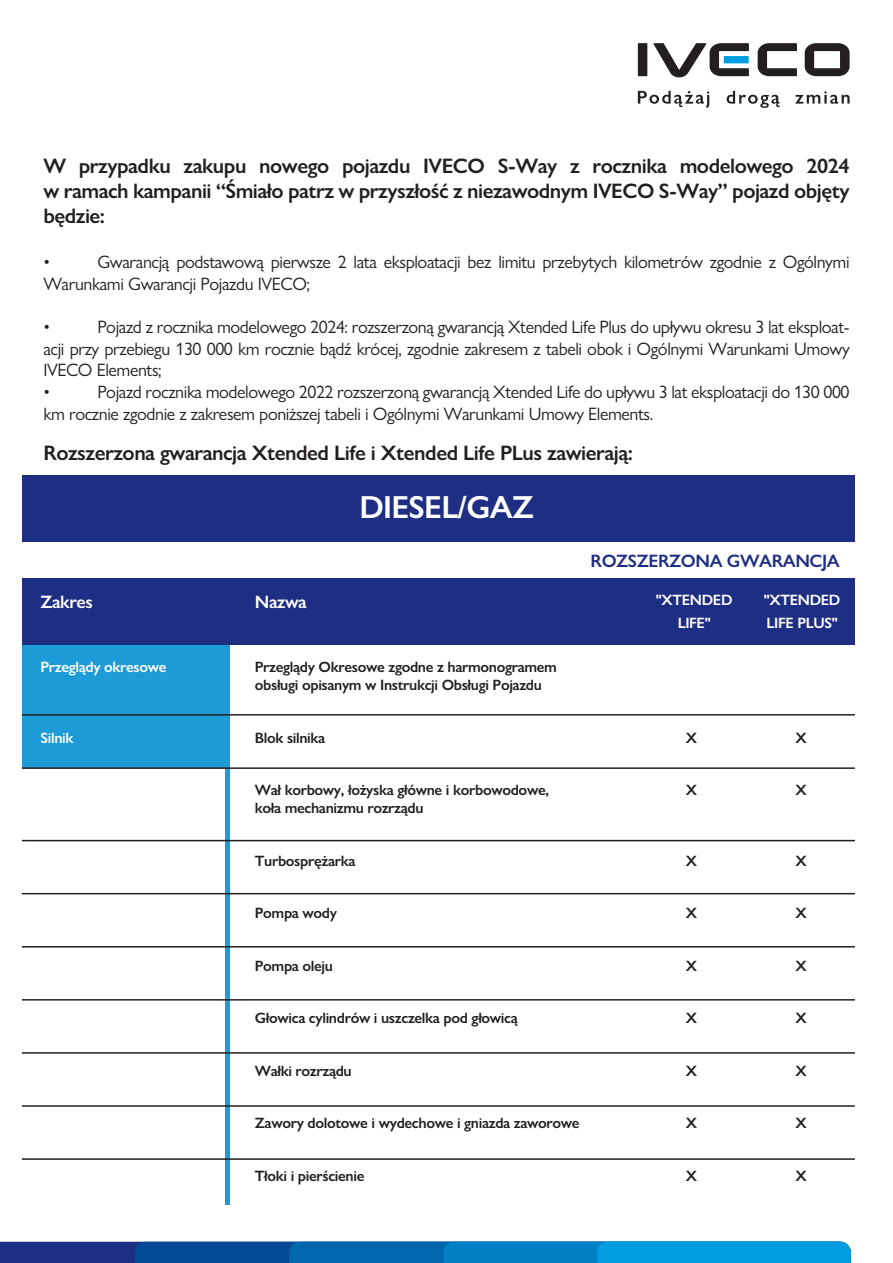
<style>
.page{position:relative;width:893px;height:1263px;background:#fff}
.page>*{position:absolute;margin:0;border:0;box-sizing:border-box;transform-origin:0 0}
.t1{font:600 31.95px "Gill Sans Nova";letter-spacing:-.025em;color:#fff}
.t2{font:600 21px/25.2px "Gill Sans Nova";letter-spacing:-.025em;color:#231f20;text-align:justify}
.t3{font:18px/21.6px "Gill Sans Nova";letter-spacing:-.025em;color:#231f20}
.t4{font:600 18px "Gill Sans Nova";letter-spacing:-.025em;color:#1e2e83}
.t5{font:600 18px "Gill Sans Nova";letter-spacing:-.025em;color:#fff}
.t6{font:600 15px/18px "Gill Sans Nova";letter-spacing:-.025em;color:#231f20}
.t7{font:600 15px/22.5px "Gill Sans Nova";letter-spacing:-.025em;color:#fff;text-align:center}
</style>
<div class="page">
<div style="left:225px;top:644px;width:5px;height:561px;background:#1c9bd7"></div>
<div style="left:22px;top:644px;width:203px;height:124px;background:#1c9bd7"></div>
<div style="left:22px;top:578px;width:833px;height:66px;background:#1e2e83"></div>
<div style="left:22px;top:475px;width:833px;height:66px;background:#1e2e83"></div>
<svg style="left:805px;top:43px;width:45px;height:33px"></svg>
<svg style="left:758px;top:43px;width:39px;height:33px"></svg>
<svg style="left:653px;top:43px;width:96px;height:34px"></svg>
<div style="left:638px;top:43px;width:9px;height:33px;background:#231f20"></div>
<svg style="left:638px;top:91px;width:71px;height:17px"></svg>
<svg style="left:727px;top:91px;width:53px;height:17px"></svg>
<svg style="left:795px;top:91px;width:55px;height:13px"></svg>
<hr style="left:22px;top:714px;width:833px;height:1px;background:#231f20">
<hr style="left:22px;top:767px;width:833px;height:2px;background:#231f20">
<hr style="left:22px;top:840px;width:833px;height:1px;background:#231f20">
<hr style="left:22px;top:893px;width:833px;height:1px;background:#231f20">
<hr style="left:22px;top:946px;width:833px;height:1px;background:#231f20">
<hr style="left:22px;top:999px;width:833px;height:1px;background:#231f20">
<hr style="left:22px;top:1052px;width:833px;height:2px;background:#231f20">
<hr style="left:22px;top:1105px;width:833px;height:2px;background:#231f20">
<hr style="left:22px;top:1158px;width:833px;height:2px;background:#231f20">
<svg style="left:0;top:1242px;width:851px;height:21px"></svg>
<p class="t2" style="left:43px;top:153px;width:808px">W przypadku zakupu nowego pojazdu IVECO S-Way z rocznika modelowego 2024 w ramach kampanii “Śmiało patrz w przyszłość z niezawodnym IVECO S-Way” pojazd objęty będzie:</p>
<p class="t3" style="left:43px;top:251px;width:8px">•</p>
<p class="t3" style="left:43px;top:251px;width:808px;text-indent:54px">Gwarancją podstawową pierwsze 2 lata eksploatacji bez limitu przebytych kilometrów zgodnie z Ogólnymi<br>Warunkami Gwarancji Pojazdu IVECO;</p>
<p class="t3" style="left:43px;top:316px;width:8px">•</p>
<p class="t3" style="left:43px;top:316px;width:808px;text-indent:54px">Pojazd z rocznika modelowego 2024: rozszerzoną gwarancją Xtended Life Plus do upływu okresu 3 lat eksploat&shy;acji przy przebiegu 130 000 km rocznie bądź krócej, zgodnie zakresem z tabeli obok i Ogólnymi Warunkami Umowy IVECO Elements;<br>•</p>
<p class="t3" style="left:43px;top:381px;width:808px;text-indent:54px">Pojazd rocznika modelowego 2022 rozszerzoną gwarancją Xtended Life do upływu 3 lat eksploatacji do 130 000 km rocznie zgodnie z zakresem poniższej tabeli i Ogólnymi Warunkami Umowy Elements.</p>
<p class="t2" style="left:43px;top:440px;width:591px">Rozszerzona gwarancja Xtended Life i Xtended Life PLus zawierają:</p>
<h1 class="t1" style="left:359px;top:487px;width:176px">DIESEL/GAZ</h1>
<p class="t4" style="left:590px;top:550px;width:251px">ROZSZERZONA GWARANCJA</p>
<p class="t7" style="left:764px;top:589px;width:78px;text-align:left">"XTENDED<br>LIFE PLUS"</p>
<p class="t5" style="left:40px;top:591px;width:54px">Zakres</p>
<p class="t5" style="left:255px;top:591px;width:53px">Nazwa</p>
<p class="t7" style="left:656px;top:589px;width:78px">"XTENDED<br>LIFE"</p>
<p class="t7" style="left:40px;top:656px;width:128px">Przeglądy okresowe</p>
<p class="t7" style="left:40px;top:726px;width:35px">Silnik</p>
<p class="t6" style="left:255px;top:658px;width:303px">Przeglądy Okresowe zgodne z harmonogramem obsługi opisanym w Instrukcji Obsługi Pojazdu</p>
<p class="t6" style="left:255px;top:728px;width:72px">Blok silnika</p>
<p class="t6" style="left:255px;top:781px;width:296px">Wał korbowy, łożyska główne i korbowodowe, koła mechanizmu rozrządu</p>
<p class="t6" style="left:255px;top:851px;width:102px">Turbosprężarka</p>
<p class="t6" style="left:255px;top:904px;width:84px">Pompa wody</p>
<p class="t6" style="left:255px;top:956px;width:80px">Pompa oleju</p>
<p class="t6" style="left:255px;top:1009px;width:264px">Głowica cylindrów i uszczelka pod głowicą</p>
<p class="t6" style="left:255px;top:1061px;width:98px">Wałki rozrządu</p>
<p class="t6" style="left:255px;top:1114px;width:326px">Zawory dolotowe i wydechowe i gniazda zaworowe</p>
<p class="t6" style="left:255px;top:1166px;width:111px">Tłoki i pierścienie</p>
<p class="t6" style="left:686px;top:728px;width:13px">X</p>
<p class="t6" style="left:795px;top:728px;width:13px">X</p>
<p class="t6" style="left:686px;top:781px;width:13px">X</p>
<p class="t6" style="left:795px;top:781px;width:13px">X</p>
<p class="t6" style="left:686px;top:851px;width:13px">X</p>
<p class="t6" style="left:795px;top:851px;width:13px">X</p>
<p class="t6" style="left:686px;top:904px;width:13px">X</p>
<p class="t6" style="left:795px;top:904px;width:13px">X</p>
<p class="t6" style="left:686px;top:956px;width:13px">X</p>
<p class="t6" style="left:795px;top:956px;width:13px">X</p>
<p class="t6" style="left:686px;top:1009px;width:13px">X</p>
<p class="t6" style="left:795px;top:1009px;width:13px">X</p>
<p class="t6" style="left:686px;top:1061px;width:13px">X</p>
<p class="t6" style="left:795px;top:1061px;width:13px">X</p>
<p class="t6" style="left:686px;top:1114px;width:13px">X</p>
<p class="t6" style="left:795px;top:1114px;width:13px">X</p>
<p class="t6" style="left:686px;top:1166px;width:13px">X</p>
<p class="t6" style="left:795px;top:1166px;width:13px">X</p>
</div>
